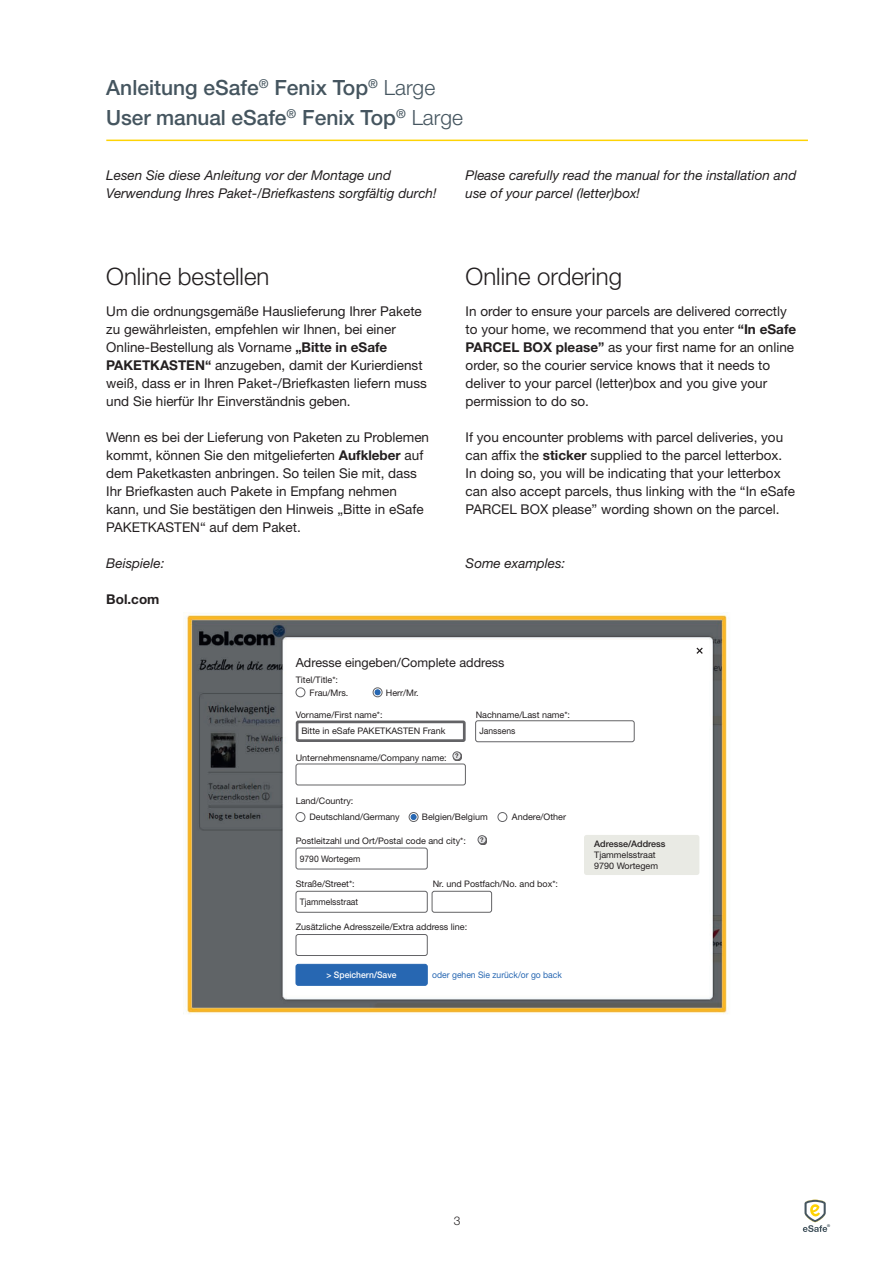
<style>
.page{position:relative;width:893px;height:1263px;background:#fff}
.page>*{position:absolute;margin:0;border:0;box-sizing:border-box;transform-origin:0 0}
.t1{font:300 24px "Helvetica Neue LT Std";color:#231f20}
.t2{font:500 21px/29.5px "Helvetica Neue LT Std";color:#45555f}
.t3{font:13.5px/18px "Helvetica Neue LT Std";color:#231f20}
.t4{font:italic 13.5px/18px "Helvetica Neue LT Std";color:#231f20}
.t5{font:700 13.5px "Helvetica Neue LT Std";color:#231f20}
.t6{font:12.6px "Helvetica Neue LT Std";color:#231f20}
.t7{font:300 12px "Helvetica Neue LT Std";color:#231f20}
.t8{font:9px/13.5px "Helvetica Neue LT Std";color:#231f20}
.t9{font:9px "Helvetica Neue LT Std";color:#231f20;scale:.95 1}
.t10{font:9px "Helvetica Neue LT Std";color:#2767b2;scale:.95 1}
.t11{font:500 9px "Helvetica Neue LT Std";color:#231f20}
.t12{font:500 9px "Helvetica Neue LT Std";color:#fff;scale:.95 1}
.t13{font:500 6.3px "Helvetica Neue LT Std";color:#231f20}
.t14{font:700 3.75px "Helvetica Neue LT Std";color:#45555f}
.s1{font-weight:300}
.s2{font-weight:700}
</style>
<div class="page">
<hr style="left:106px;top:140px;width:702px;height:1px;background:#fed304">
<svg style="left:803px;top:1199px;width:24px;height:33px"></svg>
<img style="left:183px;top:612px;width:545px;height:402px">
<div style="left:289px;top:640px;width:420px;height:354px;background:#fff"></div>
<svg style="left:696px;top:647px;width:7px;height:7px"></svg>
<div style="left:584px;top:835px;width:115px;height:40px;background:#e9eae4;border-radius:3px"></div>
<div style="left:296px;top:720px;width:170px;height:22px;border:3px solid #636366"></div>
<div style="left:475px;top:720px;width:159px;height:22px;border:1px solid #636366;border-radius:2px"></div>
<div style="left:296px;top:764px;width:170px;height:21px;border:1px solid #636366;border-radius:2px"></div>
<div style="left:296px;top:848px;width:131px;height:21px;border:1px solid #636366;border-radius:2px"></div>
<div style="left:296px;top:891px;width:131px;height:21px;border:1px solid #636366;border-radius:2px"></div>
<div style="left:432px;top:891px;width:60px;height:21px;border:1px solid #636366;border-radius:2px"></div>
<div style="left:296px;top:934px;width:131px;height:22px;border:1px solid #636366;border-radius:2px"></div>
<div style="left:296px;top:964px;width:131px;height:21px;background:#2767b2;border-radius:2px"></div>
<div style="left:296px;top:964px;width:131px;height:21px;border:1px solid #2767b2;border-radius:2px"></div>
<div style="left:296px;top:688px;width:9px;height:9px;border:1px solid #636366;border-radius:50%"></div>
<div style="left:296px;top:812px;width:9px;height:10px;border:1px solid #636366;border-radius:50%"></div>
<div style="left:453px;top:752px;width:9px;height:9px;background:#646365"></div>
<div style="left:453px;top:752px;width:8px;height:8px;background:#e6e7e9;border-radius:50%"></div>
<div style="left:453px;top:752px;width:8px;height:8px;border:1px solid #636366;border-radius:50%"></div>
<div style="left:498px;top:812px;width:9px;height:10px;border:1px solid #636366;border-radius:50%"></div>
<div style="left:373px;top:688px;width:9px;height:9px;border:1px solid #636366;border-radius:50%"></div>
<svg style="left:375px;top:690px;width:5px;height:5px"></svg>
<div style="left:409px;top:812px;width:9px;height:10px;border:1px solid #636366;border-radius:50%"></div>
<svg style="left:411px;top:814px;width:5px;height:6px"></svg>
<div style="left:478px;top:836px;width:9px;height:9px;background:#231f20;opacity:.75"></div>
<div style="left:478px;top:836px;width:8px;height:8px;background:#e6e7e9;border-radius:50%"></div>
<div style="left:478px;top:835px;width:8px;height:9px;border:1px solid #636366;border-radius:50%"></div>
<h2 class="t2" style="left:106px;top:73px;width:358px">Anleitung eSafe<sup>®</sup> Fenix Top<sup>®</sup> <span class="s1">Large<br></span>User manual eSafe<sup>®</sup> Fenix Top<sup>®</sup> <span class="s1">Large</span></h2>
<p class="t4" style="left:106px;top:166px;width:332px">Lesen Sie diese Anleitung vor der Montage und<br>Verwendung Ihres Paket-/Briefkastens sorgfältig durch!</p>
<p class="t4" style="left:466px;top:166px;width:332px">Please carefully read the manual for the installation and use of your parcel (letter)box!</p>
<h1 class="t1" style="left:106px;top:262px;width:165px">Online bestellen</h1>
<p class="t3" style="left:106px;top:302px;width:322px">Um die ordnungsgemäße Hauslieferung Ihrer Pakete zu gewährleisten, empfehlen wir Ihnen, bei einer Online-Bestellung als Vorname <span class="s2">„Bitte in eSafe PAKETKASTEN“</span> anzugeben, damit der Kurierdienst weiß, dass er in Ihren Paket-/Briefkasten liefern muss und Sie hierfür Ihr Einverständnis geben.</p>
<p class="t3" style="left:106px;top:428px;width:324px">Wenn es bei der Lieferung von Paketen zu Problemen kommt, können Sie den mitgelieferten <span class="s2">Aufkleber</span> auf dem Paketkasten anbringen. So teilen Sie mit, dass Ihr Briefkasten auch Pakete in Empfang nehmen kann, und Sie bestätigen den Hinweis „Bitte in eSafe PAKETKASTEN“ auf dem Paket.</p>
<p class="t4" style="left:106px;top:554px;width:60px">Beispiele:</p>
<p class="t5" style="left:106px;top:591px;width:55px">Bol.com</p>
<h1 class="t1" style="left:466px;top:262px;width:158px">Online ordering</h1>
<p class="t3" style="left:466px;top:302px;width:332px">In order to ensure your parcels are delivered correctly to your home, we recommend that you enter <span class="s2">“In eSafe PARCEL BOX please”</span> as your first name for an online order, so the courier service knows that it needs to deliver to your parcel (letter)box and you give your permission to do so.</p>
<p class="t3" style="left:466px;top:428px;width:331px">If you encounter problems with parcel deliveries, you can affix the <span class="s2">sticker</span> supplied to the parcel letterbox.<br>In doing so, you will be indicating that your letterbox can also accept parcels, thus linking with the “In eSafe PARCEL BOX please” wording shown on the parcel.</p>
<p class="t4" style="left:466px;top:554px;width:101px">Some examples:</p>
<p class="t6" style="left:296px;top:655px;width:210px">Adresse eingeben/Complete address</p>
<p class="t8" style="left:310px;top:672px;width:40px;text-indent:-14px">Titel/Title*:<br>Frau/Mrs.</p>
<p class="t8" style="left:386px;top:686px;width:34px">Herr/Mr.</p>
<p class="t8" style="left:296px;top:708px;width:88px">Vorname/First name*:</p>
<p class="t8" style="left:476px;top:708px;width:96px">Nachname/Last name*:</p>
<p class="t8" style="left:296px;top:751px;width:152px">Unternehmensname/Company name:</p>
<p class="t8" style="left:310px;top:793px;width:92px;line-height:16.2px;text-indent:-14px">Land/Country:<br>Deutschland/Germany</p>
<p class="t8" style="left:301px;top:724px;width:145px">Bitte in eSafe PAKETKASTEN Frank</p>
<p class="t9" style="left:479px;top:726px;width:39px">Janssens</p>
<p class="t13" style="left:455px;top:752px;width:5px">?</p>
<p class="t8" style="left:422px;top:810px;width:67px">Belgien/Belgium</p>
<p class="t8" style="left:512px;top:810px;width:56px">Andere/Other</p>
<p class="t8" style="left:296px;top:834px;width:172px">Postleitzahl und Ort/Postal code and city*:</p>
<p class="t8" style="left:296px;top:877px;width:61px">Straße/Street*:</p>
<p class="t8" style="left:433px;top:877px;width:127px">Nr. und Postfach/No. and box*:</p>
<p class="t8" style="left:296px;top:920px;width:173px">Zusätzliche Adresszeile/Extra address line:</p>
<p class="t13" style="left:480px;top:836px;width:5px">?</p>
<p class="t9" style="left:300px;top:853px;width:65px">9790 Wortegem</p>
<p class="t9" style="left:300px;top:896px;width:63px">Tjammelsstraat</p>
<p class="t12" style="left:326px;top:969px;width:75px">&gt; Speichern/Save</p>
<p class="t10" style="left:432px;top:969px;width:138px">oder gehen Sie zurück/or go back</p>
<p class="t11" style="left:594px;top:839px;width:73px">Adresse/Address</p>
<p class="t8" style="left:594px;top:849px;width:65px;line-height:10.8px">Tjammelsstraat<br>9790 Wortegem</p>
<p class="t7" style="left:454px;top:1213px;width:8px">3</p>
<p class="t14" style="left:827px;top:1223px;width:4px">®</p>
</div>
